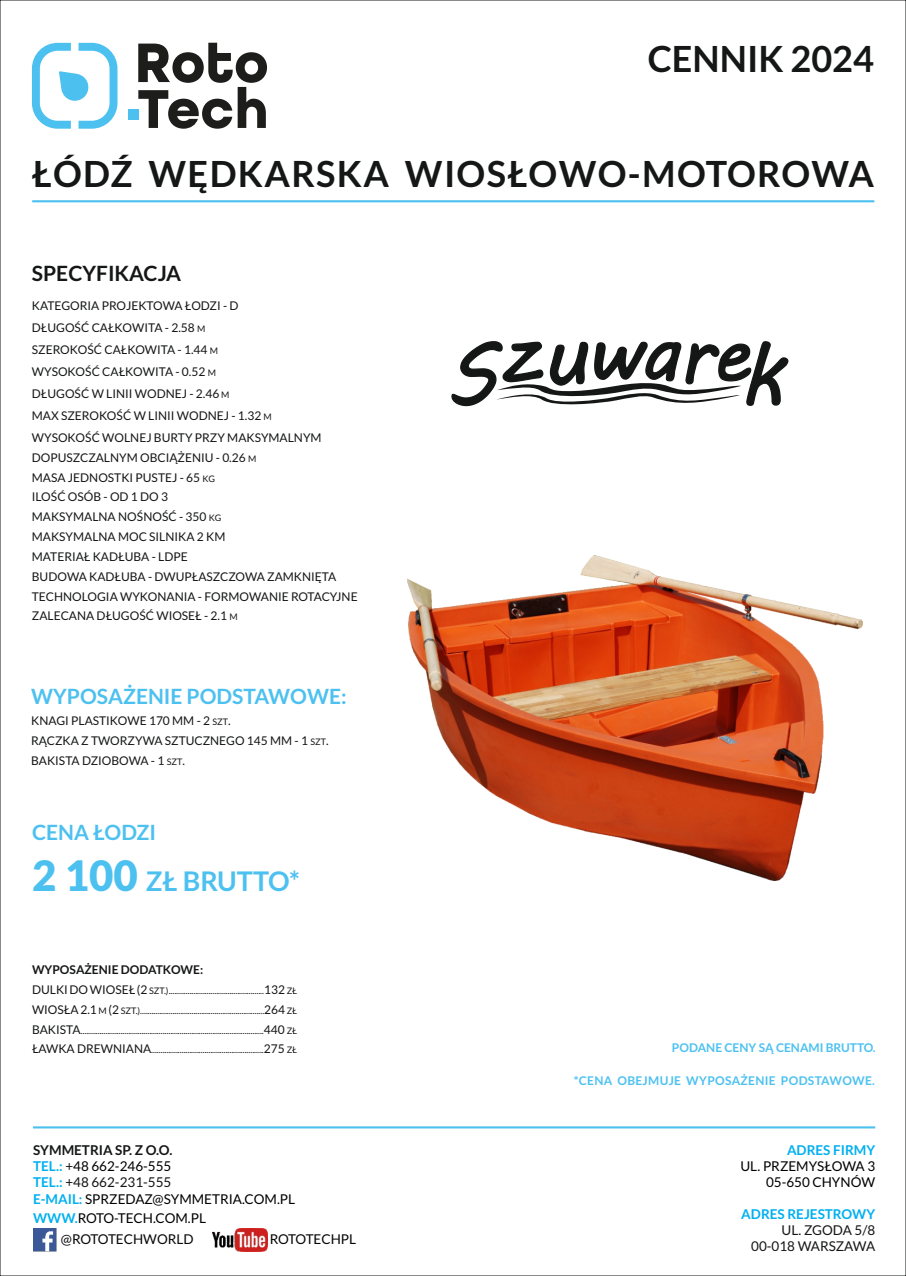
<style>
.page{position:relative;width:906px;height:1276px;background:#fff}
.page>*{position:absolute;margin:0;border:0;box-sizing:border-box;transform-origin:0 0}
.t1{font:700 36px "Lato";letter-spacing:.035em;color:#151616}
.t2{font:700 36px "Lato";color:#151616}
.t3{font:700 27px "Lato";color:#4cc1f0}
.t4{font:700 21px "Lato";color:#4cc1f0}
.t5{font:700 21px "Lato";color:#151616}
.t6{font:13.5px/16.2px "Lato";color:#000;text-align:right}
.t7{font:700 13.5px/16.2px "Lato";color:#151616;text-align:justify}
.t8{font:700 13.5px "Lato";color:#00b0f0}
.t9{font:13.5px/16.2px "Lato";color:#151616;text-align:right}
.t10{font:13.5px "Lato";color:#050505}
.t11{font:12px/19.8px "Lato";color:#151616}
.t12{font:700 12px "Lato";letter-spacing:.025em;color:#4cc1f0}
.t13{font:700 12px "Lato";color:#4cc1f0}
.t14{font:700 12px "Lato";color:#151616}
.t15{font:9px "Lato";color:#151616}
.s1{font-size:9px}
.s2{font-weight:900;font-size:42px}
.s3{font-size:12px}
.s4{color:#00b0f0}
.s5{font-weight:400}
.s6{font-weight:400;color:#000}
.s7{font-weight:700;color:#00b0f0}
.s8{color:#080808}
</style>
<div class="page">
<img style="left:408px;top:555px;width:454px;height:325px">
<svg style="left:451px;top:341px;width:337px;height:66px"></svg>
<hr style="left:32px;top:200px;width:842px;height:2px;background:#4cc1f0">
<hr style="left:33px;top:1126px;width:842px;height:2px;background:#4cc1f0">
<img style="left:33px;top:1228px;width:24px;height:23px">
<img style="left:212px;top:1228px;width:56px;height:23px">
<div style="left:128px;top:109px;width:10px;height:11px;background:#4cc1f0"></div>
<svg style="left:138px;top:43px;width:129px;height:86px"></svg>
<svg style="left:32px;top:43px;width:85px;height:86px"></svg>
<h1 class="t2" style="left:648px;top:43px;width:228px">CENNIK 2024</h1>
<h1 class="t1" style="left:32px;top:158px;width:843px">ŁÓDŹ WĘDKARSKA WIOSŁOWO-MOTOROWA</h1>
<h3 class="t5" style="left:32px;top:264px;width:151px">SPECYFIKACJA</h3>
<p class="t11" style="left:32px;top:296px;width:291px;line-height:21.9px">KATEGORIA PROJEKTOWA ŁODZI - D<br>DŁUGOŚĆ CAŁKOWITA - 2.58 <span class="s1">M<br></span>SZEROKOŚĆ CAŁKOWITA - 1.44 <span class="s1">M<br></span>WYSOKOŚĆ CAŁKOWITA - 0.52 <span class="s1">M<br></span>DŁUGOŚĆ W LINII WODNEJ - 2.46 <span class="s1">M<br></span>MAX SZEROKOŚĆ W LINII WODNEJ - 1.32 <span class="s1">M<br></span>WYSOKOŚĆ WOLNEJ BURTY PRZY MAKSYMALNYM</p>
<p class="t11" style="left:32px;top:448px;width:327px">DOPUSZCZALNYM OBCIĄŻENIU - 0.26 <span class="s1">M<br></span>MASA JEDNOSTKI PUSTEJ - 65 <span class="s1">KG<br></span>ILOŚĆ OSÓB - OD 1 DO 3<br>MAKSYMALNA NOŚNOŚĆ - 350 <span class="s1">KG<br></span>MAKSYMALNA MOC SILNIKA 2 KM<br>MATERIAŁ KADŁUBA - LDPE<br>BUDOWA KADŁUBA - DWUPŁASZCZOWA ZAMKNIĘTA<br>TECHNOLOGIA WYKONANIA - FORMOWANIE ROTACYJNE<br>ZALECANA DŁUGOŚĆ WIOSEŁ - 2.1 <span class="s1">M</span></p>
<h3 class="t4" style="left:31px;top:687px;width:317px">WYPOSAŻENIE PODSTAWOWE:</h3>
<p class="t11" style="left:31px;top:711px;width:299px">KNAGI PLASTIKOWE 170 MM - 2 <span class="s1">SZT</span>.<br>RĄCZKA Z TWORZYWA SZTUCZNEGO 145 MM - 1 <span class="s1">SZT</span>.<br>BAKISTA DZIOBOWA - 1 <span class="s1">SZT</span>.</p>
<h3 class="t4" style="left:32px;top:823px;width:125px">CENA ŁODZI</h3>
<h2 class="t3" style="left:32px;top:869px;width:269px"><span class="s2">2 100</span> ZŁ BRUTTO*</h2>
<p class="t14" style="left:32px;top:964px;width:173px">WYPOSAŻENIE DODATKOWE:</p>
<p class="t15" style="left:32px;top:986px;width:267px"><span class="s3">DULKI DO WIOSEŁ (2</span> SZT.)..................................................<span class="s3">132</span> ZŁ</p>
<p class="t15" style="left:32px;top:1006px;width:267px"><span class="s3">WIOSŁA 2.1</span> M <span class="s3">(2</span> SZT.).................................................................<span class="s3">264</span> ZŁ</p>
<p class="t15" style="left:32px;top:1026px;width:267px"><span class="s3">BAKISTA</span>................................................................................................<span class="s3">440</span> ZŁ</p>
<p class="t15" style="left:32px;top:1046px;width:267px"><span class="s3">ŁAWKA DREWNIANA</span>...........................................................<span class="s3">275</span> ZŁ</p>
<p class="t13" style="left:672px;top:1042px;width:205px">PODANE CENY SĄ CENAMI BRUTTO.</p>
<p class="t12" style="left:574px;top:1075px;width:302px">*CENA OBEJMUJE WYPOSAŻENIE PODSTAWOWE.</p>
<p class="t7" style="left:33px;top:1142px;width:141px">SYMMETRIA SP. Z O.O.<br><span class="s4">TEL.:</span> <span class="s5">+</span><span class="s6">48 662-246-555<br></span><span class="s4">TEL.:</span> <span class="s5">+48 662-231-555</span></p>
<p class="t8" style="left:787px;top:1143px;width:90px">ADRES FIRMY</p>
<p class="t6" style="left:740px;top:1158px;width:136px">UL. PRZEMYSŁOWA 3<br>05-650 CHYNÓW</p>
<p class="t6" style="left:33px;top:1192px;width:263px"><span class="s7">E-MAIL:</span> SPRZEDAZ@SYMMETRIA.COM.PL</p>
<p class="t6" style="left:61px;top:1208px;width:146px;line-height:21px;text-align:left;text-indent:-28px"><span class="s7">WWW.</span>ROTO-TECH.COM.PL <span class="s8">@ROTOTECHWORLD</span></p>
<p class="t10" style="left:270px;top:1233px;width:88px">ROTOTECHPL</p>
<p class="t8" style="left:741px;top:1208px;width:135px">ADRES REJESTROWY</p>
<p class="t9" style="left:751px;top:1223px;width:125px">UL. ZGODA 5/8<br>00-018 WARSZAWA</p>
</div>
